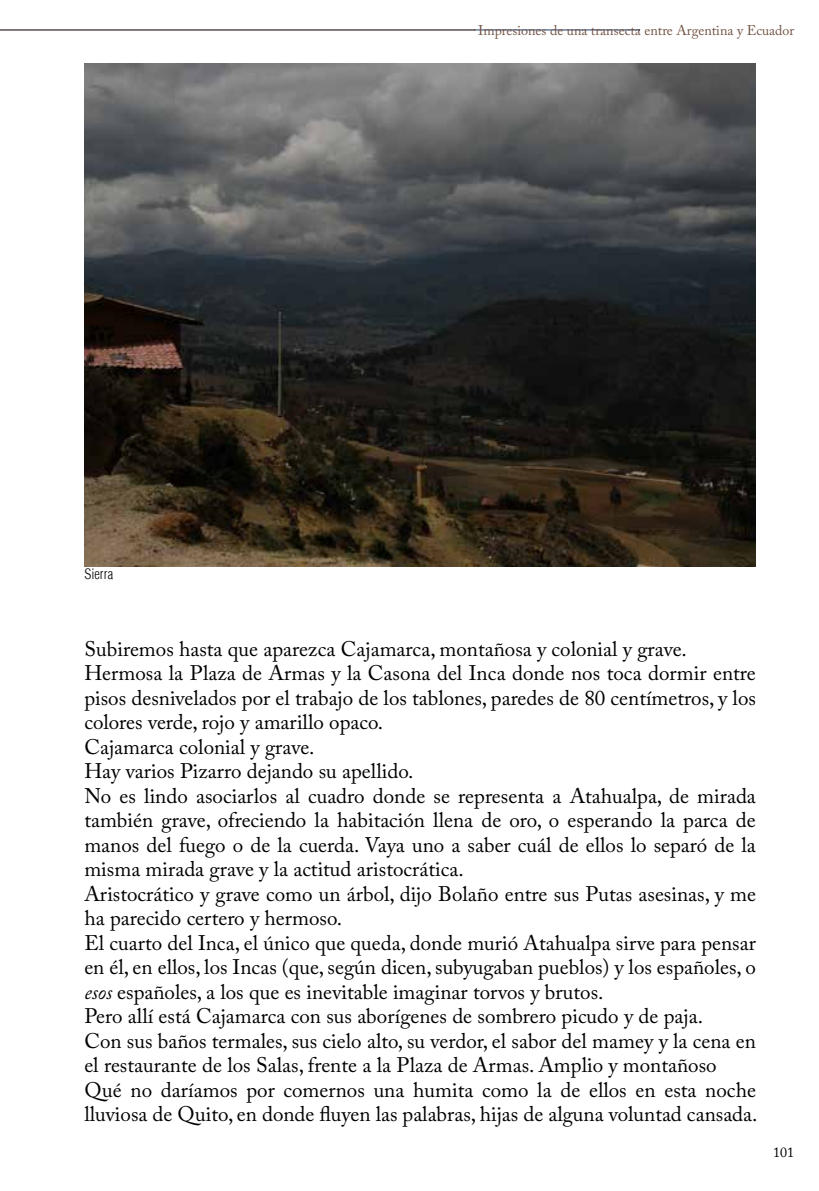
<style>
.page{position:relative;width:819px;height:1191px;background:#fff}
.page>*{position:absolute;margin:0;border:0;box-sizing:border-box;transform-origin:0 0}
.t1{font:21px/24.5px "Adobe Caslon Pro";color:#000}
.t2{font:14px "Adobe Caslon Pro";color:#735344}
.t3{font:300 condensed 14px "Helvetica";color:#000}
.t4{font:14px "Adobe Caslon Pro";color:#000}
.s1{font-style:italic}
</style>
<div class="page">
<hr style="left:0;top:30px;width:639px;height:1px;background:#21406e">
<hr style="left:0;top:30px;width:474px;height:1px;background:#735344">
<img style="left:84px;top:63px;width:672px;height:503px">
<p class="t3" style="left:84px;top:566px;width:30px">Sierra</p>
<p class="t2" style="left:478px;top:22px;width:317px">Impresiones de una transecta entre Argentina y Ecuador</p>
<p class="t1" style="left:84px;top:636px;width:674px">Subiremos hasta que aparezca Cajamarca, montañosa y colonial y grave.<br>Hermosa la Plaza de Armas y la Casona del Inca donde nos toca dormir entre pisos desnivelados por el trabajo de los tablones, paredes de 80 centímetros, y los colores verde, rojo y amarillo opaco.<br>Cajamarca colonial y grave.<br>Hay varios Pizarro dejando su apellido.<br>No es lindo asociarlos al cuadro donde se representa a Atahualpa, de mirada también grave, ofreciendo la habitación llena de oro, o esperando la parca de manos del fuego o de la cuerda. Vaya uno a saber cuál de ellos lo separó de la misma mirada grave y la actitud aristocrática.<br>Aristocrático y grave como un árbol, dijo Bolaño entre sus Putas asesinas, y me ha parecido certero y hermoso.<br>El cuarto del Inca, el único que queda, donde murió Atahualpa sirve para pensar en él, en ellos, los Incas (que, según dicen, subyugaban pueblos) y los españoles, o <span class="s1">esos</span> españoles, a los que es inevitable imaginar torvos y brutos.<br>Pero allí está Cajamarca con sus aborígenes de sombrero picudo y de paja.<br>Con sus baños termales, sus cielo alto, su verdor, el sabor del mamey y la cena en el restaurante de los Salas, frente a la Plaza de Armas. Amplio y montañoso Qué no daríamos por comernos una humita como la de ellos en esta noche lluviosa de Quito, en donde fluyen las palabras, hijas de alguna voluntad cansada.</p>
<p class="t4" style="left:773px;top:1144px;width:22px">101</p>
</div>
